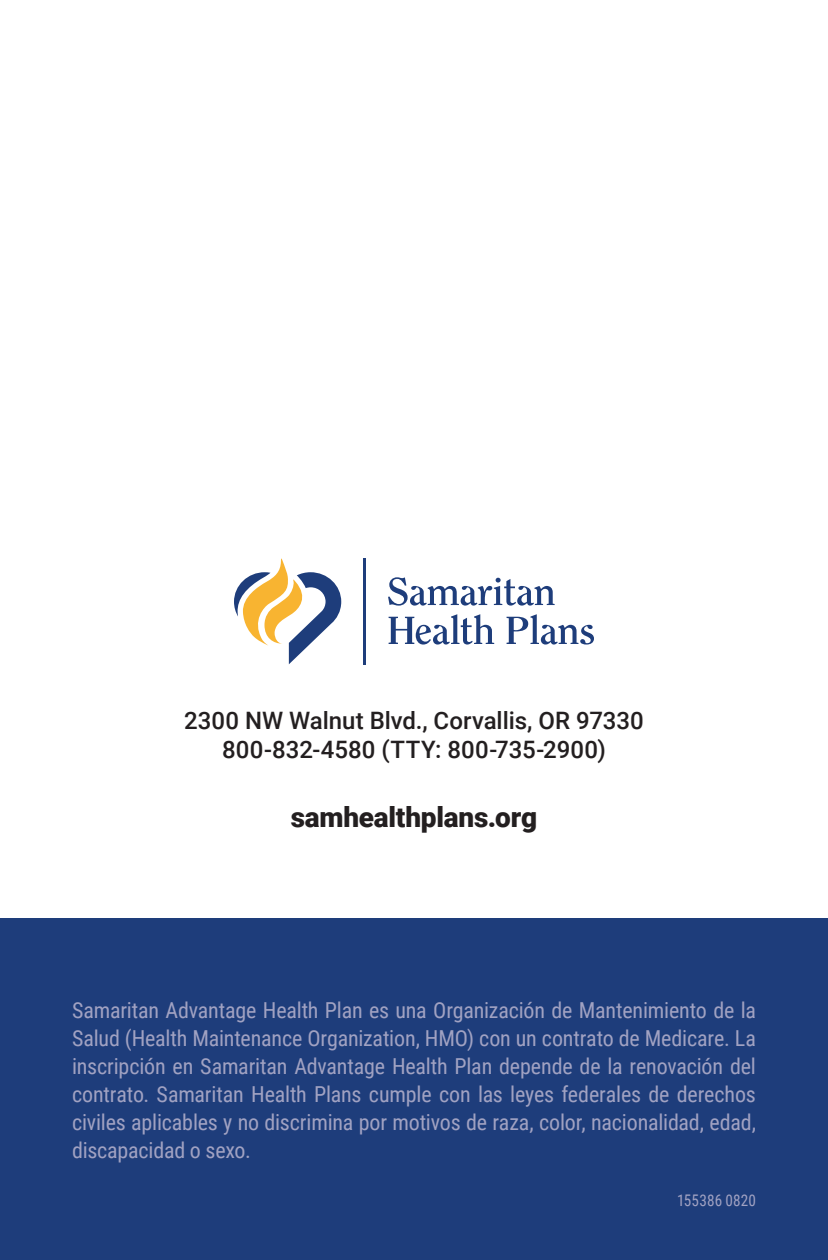
<style>
.page{position:relative;width:828px;height:1260px;background:#fff}
.page>*{position:absolute;margin:0;border:0;box-sizing:border-box;transform-origin:0 0}
.Body_Text{font:900 28px "Roboto";letter-spacing:-.01em;color:#231f20}
.Body_Text-2{font:500 24px/28.8px "Roboto";color:#231f20;text-align:center}
.Body_Text-3{font:22px/28px "Roboto Condensed";letter-spacing:-.01em;color:#a1a2c2;text-align:justify}
.Body_Text-4{font:16px "Roboto Condensed";letter-spacing:.01em;color:#a1a2c2;scale:.95 1}
</style>
<div class="page">
<div style="left:0;top:918px;width:828px;height:342px;background:#1e3d7b"></div>
<hr style="left:363px;top:558px;width:3px;height:106px;background:#1e3d7b">
<svg style="left:388px;top:577px;width:167px;height:29px"></svg>
<svg style="left:389px;top:614px;width:105px;height:31px"></svg>
<svg style="left:507px;top:614px;width:87px;height:31px"></svg>
<svg style="left:234px;top:558px;width:107px;height:106px"></svg>
<p class="Body_Text-2" style="left:184px;top:705px;width:461px">2300 NW Walnut Blvd., Corvallis, OR 97330<br>800-832-4580 (TTY: 800-735-2900)</p>
<p class="Body_Text" style="left:291px;top:798px;width:248px">samhealthplans.org</p>
<p class="Body_Text-3" style="left:72px;top:995px;width:686px">Samaritan Advantage Health Plan es una Organización de Mantenimiento de la Salud (Health Maintenance Organization, HMO) con un contrato de Medicare. La inscripción en Samaritan Advantage Health Plan depende de la renovación del contrato. Samaritan Health Plans cumple con las leyes federales de derechos civiles aplicables y no discrimina por motivos de raza, color, nacionalidad, edad, discapacidad o sexo.</p>
<p class="Body_Text-4" style="left:677px;top:1189px;width:85px">155386 0820</p>
</div>
